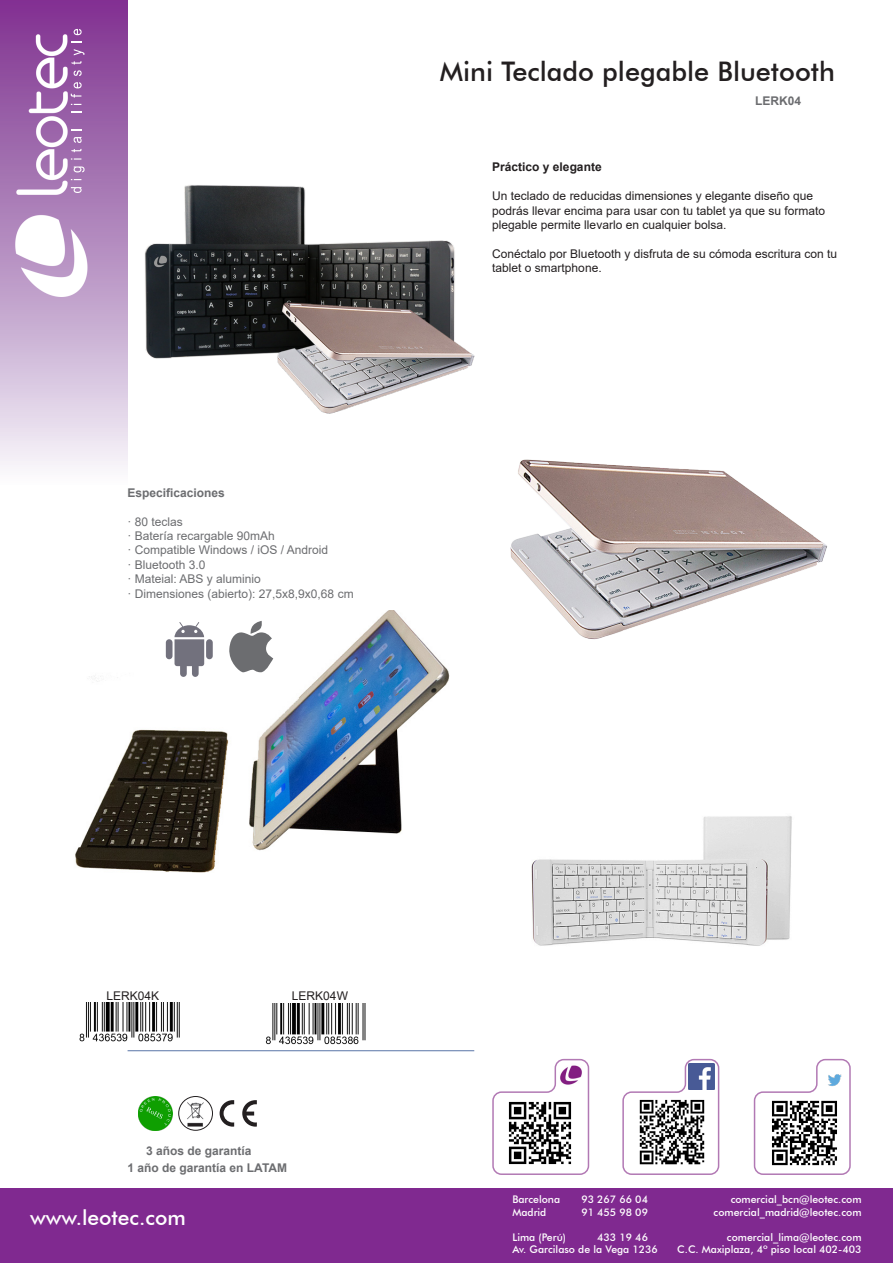
<style>
.page{position:relative;width:893px;height:1263px;background:#fff}
.page>*{position:absolute;margin:0;border:0;box-sizing:border-box;transform-origin:0 0}
.t1{font:500 27px "Futura BT";color:#231f20}
.t2{font:500 21px "Futura BT";color:#fff}
.t3{font:12px/14.4px "Arial";color:#231f20}
.t4{font:12px "Arial";color:#6c6d70}
.t5{font:700 12px "Arial";color:#6c6d70}
.t6{font:700 12px "Arial";color:#231f20}
.t7{font:500 10.5px "Futura BT";color:#fff}
</style>
<div class="page">
<img style="left:75px;top:610px;width:375px;height:263px">
<hr style="left:128px;top:1050px;width:346px;height:1px;background:#5975a7">
<svg style="left:220px;top:1100px;width:37px;height:26px"></svg>
<div style="left:179px;top:1096px;width:34px;height:34px;border:1px solid #231f20;border-radius:50%"></div>
<img style="left:186px;top:1100px;width:19px;height:27px">
<img style="left:138px;top:1096px;width:35px;height:35px">
<div style="left:0;top:1188px;width:893px;height:75px;background:#802990"></div>
<div style="left:0;top:0;width:128px;height:486px;background:linear-gradient(to bottom,#7b2d8d,#f4f4f8)"></div>
<img style="left:510px;top:459px;width:317px;height:180px">
<img style="left:145px;top:185px;width:329px;height:229px">
<img style="left:531px;top:816px;width:261px;height:130px">
<img style="left:9px;top:21px;width:86px;height:288px">
<svg style="left:622px;top:1058px;width:98px;height:117px"></svg>
<svg style="left:753px;top:1058px;width:98px;height:117px"></svg>
<svg style="left:492px;top:1058px;width:98px;height:117px"></svg>
<img style="left:689px;top:1063px;width:26px;height:26px">
<img style="left:819px;top:1065px;width:29px;height:24px">
<img style="left:559px;top:1063px;width:24px;height:23px">
<img style="left:79px;top:1002px;width:101px;height:40px">
<img style="left:265px;top:1003px;width:101px;height:42px">
<svg style="left:166px;top:622px;width:47px;height:55px"></svg>
<svg style="left:228px;top:621px;width:45px;height:51px"></svg>
<p class="t5" style="left:128px;top:484px;width:99px">Especificaciones</p>
<p class="t4" style="left:128px;top:513px;width:57px">· 80 teclas</p>
<p class="t4" style="left:128px;top:527px;width:149px">· Batería recargable 90mAh</p>
<p class="t4" style="left:128px;top:542px;width:202px">· Compatible Windows / iOS / Android</p>
<p class="t4" style="left:128px;top:556px;width:80px">· Bluetooth 3.0</p>
<p class="t4" style="left:128px;top:571px;width:135px">· Mateial: ABS y aluminio</p>
<p class="t4" style="left:128px;top:585px;width:228px">· Dimensiones (abierto): 27,5x8,9x0,68 cm</p>
<p class="t1" style="left:440px;top:55px;width:396px">Mini Teclado plegable Bluetooth</p>
<p class="t5" style="left:755px;top:93px;width:48px">LERK04</p>
<p class="t6" style="left:492px;top:159px;width:111px">Práctico y elegante</p>
<p class="t3" style="left:492px;top:189px;width:334px">Un teclado de reducidas dimensiones y elegante diseño que podrás llevar encima para usar con tu tablet ya que su formato plegable permite llevarlo en cualquier bolsa.</p>
<p class="t3" style="left:492px;top:246px;width:346px">Conéctalo por Bluetooth y disfruta de su cómoda escritura con tu tablet o smartphone.</p>
<p class="t3" style="left:107px;top:989px;width:54px">LERK04K</p>
<p class="t3" style="left:292px;top:989px;width:58px">LERK04W</p>
<p class="t5" style="left:146px;top:1143px;width:107px">3 años de garantía</p>
<p class="t5" style="left:128px;top:1159px;width:161px">1 año de garantía en LATAM</p>
<p class="t2" style="left:30px;top:1205px;width:157px">www.leotec.com</p>
<p class="t7" style="left:512px;top:1193px;width:49px">Barcelona</p>
<p class="t7" style="left:581px;top:1193px;width:68px">93 267 66 04</p>
<p class="t7" style="left:731px;top:1193px;width:132px">comercial_bcn@leotec.com</p>
<p class="t7" style="left:512px;top:1205px;width:36px">Madrid</p>
<p class="t7" style="left:581px;top:1205px;width:68px">91 455 98 09</p>
<p class="t7" style="left:714px;top:1205px;width:149px">comercial_madrid@leotec.com</p>
<p class="t7" style="left:512px;top:1230px;width:55px">Lima (Perú)</p>
<p class="t7" style="left:597px;top:1230px;width:52px">433 19 46</p>
<p class="t7" style="left:727px;top:1230px;width:136px">comercial_lima@leotec.com</p>
<p class="t7" style="left:512px;top:1243px;width:147px">Av. Garcilaso de la Vega 1236</p>
<p class="t7" style="left:677px;top:1243px;width:186px">C.C. Maxiplaza, 4º piso local 402-403</p>
</div>
